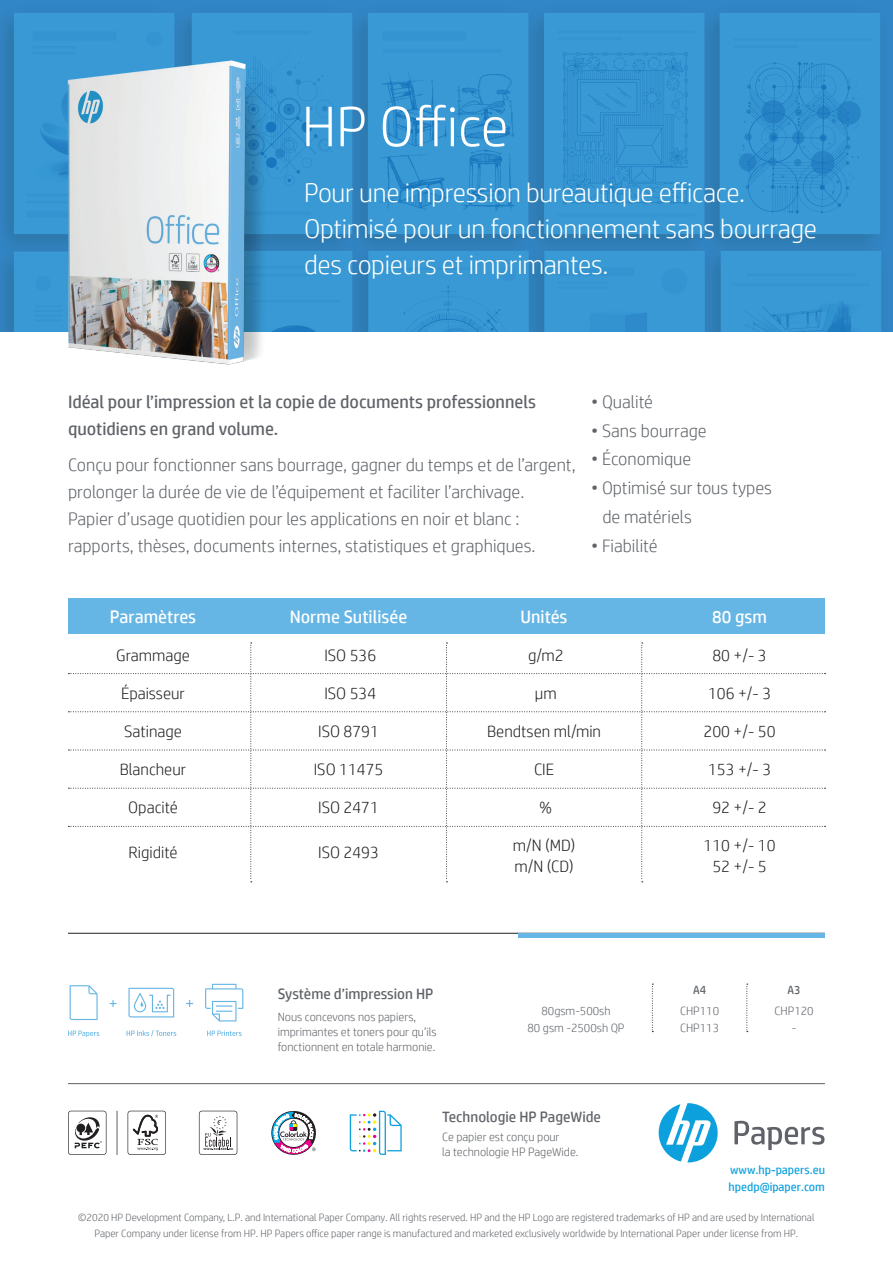
<style>
.page{position:relative;width:893px;height:1263px;background:#fff}
.page>*{position:absolute;margin:0;border:0;box-sizing:border-box;transform-origin:0 0}
.t1{font:300 57px "HP Simplified";color:#fff}
.t2{font:300 27px/36px "HP Simplified";letter-spacing:-.01em;color:#fff}
.t3{font:300 18px/27px "HP Simplified";color:#5f6368}
.t4{font:18px/27px "HP Simplified";color:#5f6368}
.t5{font:18px "HP Simplified";color:#fff}
.t6{font:300 16.5px/21px "HP Simplified";color:#231f20}
.t7{font:15px "HP Simplified";color:#5f6368}
.t8{font:300 12px/15px "HP Simplified";color:#5f6368}
.t9{font:12px/17px "HP Simplified";color:#0ca0dd}
.t10{font:12px "HP Simplified";color:#5f6368}
.t11{font:300 10.5px/16.5px "HP Simplified";color:#5f6368;text-align:center}
</style>
<div class="page">
<hr style="left:68px;top:1083px;width:757px;height:1px;background:#5f6369">
<svg style="left:659px;top:1103px;width:59px;height:59px"></svg>
<svg style="left:734px;top:1121px;width:90px;height:29px"></svg>
<svg style="left:199px;top:1111px;width:38px;height:44px"></svg>
<svg style="left:271px;top:1110px;width:45px;height:45px"></svg>
<svg style="left:128px;top:1111px;width:38px;height:44px"></svg>
<svg style="left:68px;top:1111px;width:38px;height:44px"></svg>
<hr style="left:117px;top:1111px;width:1px;height:44px;background:#5f6369">
<svg style="left:350px;top:1111px;width:52px;height:44px"></svg>
<img style="left:0;top:0;width:893px;height:332px">
<img style="left:11px;top:40px;width:303px;height:325px">
<svg style="left:70px;top:985px;width:28px;height:35px"></svg>
<svg style="left:128px;top:988px;width:46px;height:29px"></svg>
<svg style="left:205px;top:984px;width:38px;height:37px"></svg>
<svg style="left:110px;top:1000px;width:6px;height:7px"></svg>
<svg style="left:186px;top:1000px;width:7px;height:7px"></svg>
<svg style="left:68px;top:1030px;width:31px;height:7px"></svg>
<svg style="left:127px;top:1030px;width:49px;height:6px"></svg>
<svg style="left:207px;top:1030px;width:35px;height:6px"></svg>
<svg style="left:652px;top:984px;width:1px;height:48px"></svg>
<svg style="left:746px;top:984px;width:2px;height:48px"></svg>
<div style="left:68px;top:598px;width:757px;height:36px;background:#66b6e5"></div>
<hr style="left:68px;top:933px;width:757px;height:1px;background:#231f20">
<hr style="left:518px;top:933px;width:307px;height:4px;background:#66b6e5">
<svg style="left:68px;top:643px;width:758px;height:239px"></svg>
<h1 class="t1" style="left:302px;top:89px;width:208px">HP Office</h1>
<h2 class="t2" style="left:304px;top:174px;width:515px">Pour une impression bureautique efficace.<br>Optimisé pour un fonctionnement sans bourrage des copieurs et imprimantes.</h2>
<p class="t4" style="left:68px;top:388px;width:469px">Idéal pour l’impression et la copie de documents professionnels quotidiens en grand volume.</p>
<p class="t3" style="left:68px;top:450px;width:509px">Conçu pour fonctionner sans bourrage, gagner du temps et de l’argent, prolonger la durée de vie de l’équipement et faciliter l’archivage.<br>Papier d’usage quotidien pour les applications en noir et blanc : rapports, thèses, documents internes, statistiques et graphiques.</p>
<p class="t3" style="left:591px;top:388px;width:63px">• Qualité</p>
<p class="t3" style="left:591px;top:416px;width:117px">• Sans bourrage</p>
<p class="t3" style="left:591px;top:445px;width:102px">• Économique</p>
<p class="t3" style="left:602px;top:473px;width:171px;line-height:28.7px;text-indent:-11px">• Optimisé sur tous types de matériels</p>
<p class="t3" style="left:591px;top:531px;width:68px">• Fiabilité</p>
<p class="t5" style="left:110px;top:605px;width:88px">Paramètres</p>
<p class="t5" style="left:290px;top:605px;width:119px">Norme Sutilisée</p>
<p class="t5" style="left:520px;top:605px;width:49px">Unités</p>
<p class="t5" style="left:712px;top:605px;width:56px">80 gsm</p>
<p class="t6" style="left:116px;top:644px;width:75px">Grammage</p>
<p class="t6" style="left:121px;top:682px;width:66px">Épaisseur</p>
<p class="t6" style="left:124px;top:720px;width:59px">Satinage</p>
<p class="t6" style="left:120px;top:758px;width:68px">Blancheur</p>
<p class="t6" style="left:128px;top:796px;width:51px">Opacité</p>
<p class="t6" style="left:129px;top:842px;width:50px">Rigidité</p>
<p class="t6" style="left:324px;top:644px;width:53px">ISO 536</p>
<p class="t6" style="left:324px;top:682px;width:53px">ISO 534</p>
<p class="t6" style="left:318px;top:720px;width:62px">ISO 8791</p>
<p class="t6" style="left:314px;top:758px;width:71px">ISO 11475</p>
<p class="t6" style="left:318px;top:796px;width:62px">ISO 2471</p>
<p class="t6" style="left:318px;top:842px;width:62px">ISO 2493</p>
<p class="t6" style="left:528px;top:644px;width:37px">g/m2</p>
<p class="t6" style="left:535px;top:682px;width:23px">µm</p>
<p class="t6" style="left:487px;top:720px;width:115px">Bendtsen ml/min</p>
<p class="t6" style="left:534px;top:758px;width:22px">CIE</p>
<p class="t6" style="left:540px;top:796px;width:14px">%</p>
<p class="t6" style="left:513px;top:834px;width:64px">m/N (MD) m/N (CD)</p>
<p class="t6" style="left:712px;top:644px;width:56px">80 +/- 3</p>
<p class="t6" style="left:708px;top:682px;width:65px">106 +/- 3</p>
<p class="t6" style="left:704px;top:720px;width:74px">200 +/- 50</p>
<p class="t6" style="left:708px;top:758px;width:65px">153 +/- 3</p>
<p class="t6" style="left:712px;top:796px;width:56px">92 +/- 2</p>
<p class="t6" style="left:704px;top:834px;width:74px;text-align:center">110 +/- 10<br>52 +/- 5</p>
<p class="t10" style="left:693px;top:981px;width:15px">A4</p>
<p class="t7" style="left:278px;top:983px;width:157px">Système d’impression HP</p>
<p class="t8" style="left:278px;top:1009px;width:161px">Nous concevons nos papiers, imprimantes et toners pour qu’ils fonctionnent en totale harmonie.</p>
<p class="t8" style="left:527px;top:1003px;width:98px;line-height:16.5px;text-align:center">80gsm-500sh<br>80 gsm -2500sh QP</p>
<p class="t8" style="left:680px;top:1003px;width:41px;line-height:16.5px">CHP110<br>CHP113</p>
<p class="t10" style="left:788px;top:981px;width:15px">A3</p>
<p class="t8" style="left:775px;top:1003px;width:41px;line-height:16.5px;text-align:center">CHP120 -</p>
<p class="t7" style="left:442px;top:1107px;width:160px">Technologie HP PageWide</p>
<p class="t8" style="left:442px;top:1129px;width:138px">Ce papier est conçu pour<br>la technologie HP PageWide.</p>
<p class="t9" style="left:729px;top:1161px;width:98px">www.hp-papers.eu hpedp@ipaper.com</p>
<p class="t11" style="left:78px;top:1209px;width:738px">©2020 HP Development Company, L.P. and International Paper Company. All rights reserved. HP and the HP Logo are registered trademarks of HP and are used by International<br>Paper Company under license from HP. HP Papers office paper range is manufactured and marketed exclusively worldwide by International Paper under license from HP.</p>
</div>
